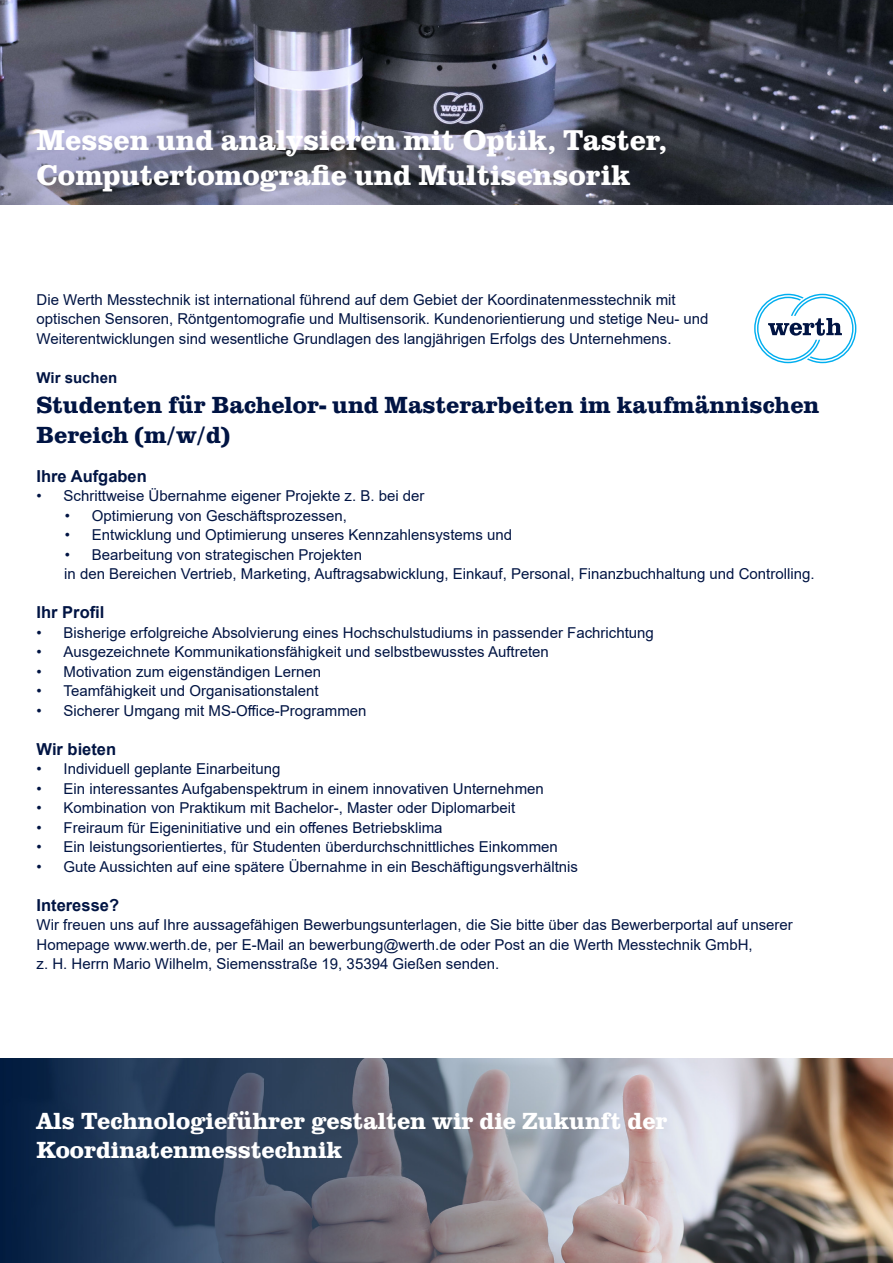
<style>
.page{position:relative;width:893px;height:1263px;background:#fff}
.page>*{position:absolute;margin:0;border:0;box-sizing:border-box;transform-origin:0 0}
.t1{font:700 29.4px/35.2px "Clarendon URW";color:#fff}
.t2{font:700 24px/30px "Clarendon URW";color:#001443}
.t3{font:700 24px/28.8px "Clarendon URW";color:#fff}
.t4{font:700 16.5px "Arial";color:#001443}
.t5{font:15px/19.5px "Arial";color:#001443}
.t6{font:700 15px "Arial";color:#001443}
</style>
<div class="page">
<svg style="left:754px;top:294px;width:102px;height:69px"></svg>
<img style="left:0;top:1059px;width:893px;height:204px">
<img style="left:0;top:0;width:893px;height:204px">
<h1 class="t1" style="left:37px;top:121px;width:632px">Messen und analysieren mit Optik, Taster,<br>Computertomografie und Multisensorik</h1>
<p class="t5" style="left:37px;top:290px;width:673px">Die Werth Messtechnik ist international führend auf dem Gebiet der Koordinatenmesstechnik mit optischen Sensoren, Röntgentomografie und Multisensorik. Kundenorientierung und stetige Neu- und<br>Weiterentwicklungen sind wesentliche Grundlagen des langjährigen Erfolgs des Unternehmens.</p>
<p class="t6" style="left:37px;top:367px;width:82px">Wir suchen</p>
<h2 class="t2" style="left:37px;top:388px;width:784px">Studenten für Bachelor- und Masterarbeiten im kaufmännischen<br>Bereich (m/w/d)</h2>
<p class="t4" style="left:37px;top:464px;width:112px">Ihre Aufgaben</p>
<p class="t5" style="left:37px;top:486px;width:389px">• Schrittweise Übernahme eigener Projekte z. B. bei der</p>
<p class="t5" style="left:65px;top:506px;width:284px">• Optimierung von Geschäftsprozessen,</p>
<p class="t5" style="left:65px;top:525px;width:449px">• Entwicklung und Optimierung unseres Kennzahlensystems und</p>
<p class="t5" style="left:64px;top:545px;width:752px">• Bearbeitung von strategischen Projekten<br>in den Bereichen Vertrieb, Marketing, Auftragsabwicklung, Einkauf, Personal, Finanzbuchhaltung und Controlling.</p>
<p class="t4" style="left:37px;top:601px;width:69px">Ihr Profil</p>
<p class="t5" style="left:37px;top:623px;width:619px">• Bisherige erfolgreiche Absolvierung eines Hochschulstudiums in passender Fachrichtung</p>
<p class="t5" style="left:37px;top:642px;width:514px">• Ausgezeichnete Kommunikationsfähigkeit und selbstbewusstes Auftreten</p>
<p class="t5" style="left:37px;top:662px;width:286px">• Motivation zum eigenständigen Lernen</p>
<p class="t5" style="left:37px;top:681px;width:284px">• Teamfähigkeit und Organisationstalent</p>
<p class="t5" style="left:37px;top:701px;width:332px">• Sicherer Umgang mit MS-Office-Programmen</p>
<p class="t4" style="left:37px;top:737px;width:81px">Wir bieten</p>
<p class="t5" style="left:37px;top:759px;width:245px">• Individuell geplante Einarbeitung</p>
<p class="t5" style="left:37px;top:779px;width:509px">• Ein interessantes Aufgabenspektrum in einem innovativen Unternehmen</p>
<p class="t5" style="left:37px;top:798px;width:480px">• Kombination von Praktikum mit Bachelor-, Master oder Diplomarbeit</p>
<p class="t5" style="left:37px;top:818px;width:407px">• Freiraum für Eigeninitiative und ein offenes Betriebsklima</p>
<p class="t5" style="left:37px;top:837px;width:523px">• Ein leistungsorientiertes, für Studenten überdurchschnittliches Einkommen</p>
<p class="t5" style="left:37px;top:857px;width:543px">• Gute Aussichten auf eine spätere Übernahme in ein Beschäftigungsverhältnis</p>
<p class="t4" style="left:37px;top:893px;width:84px">Interesse?</p>
<p class="t5" style="left:37px;top:915px;width:758px">Wir freuen uns auf Ihre aussagefähigen Bewerbungsunterlagen, die Sie bitte über das Bewerberportal auf unserer<br>Homepage www.werth.de, per E-Mail an bewerbung@werth.de oder Post an die Werth Messtechnik GmbH,<br>z. H. Herrn Mario Wilhelm, Siemensstraße 19, 35394 Gießen senden.</p>
<h2 class="t3" style="left:37px;top:1105px;width:632px">Als Technologieführer gestalten wir die Zukunft der<br>Koordinatenmesstechnik</h2>
</div>
